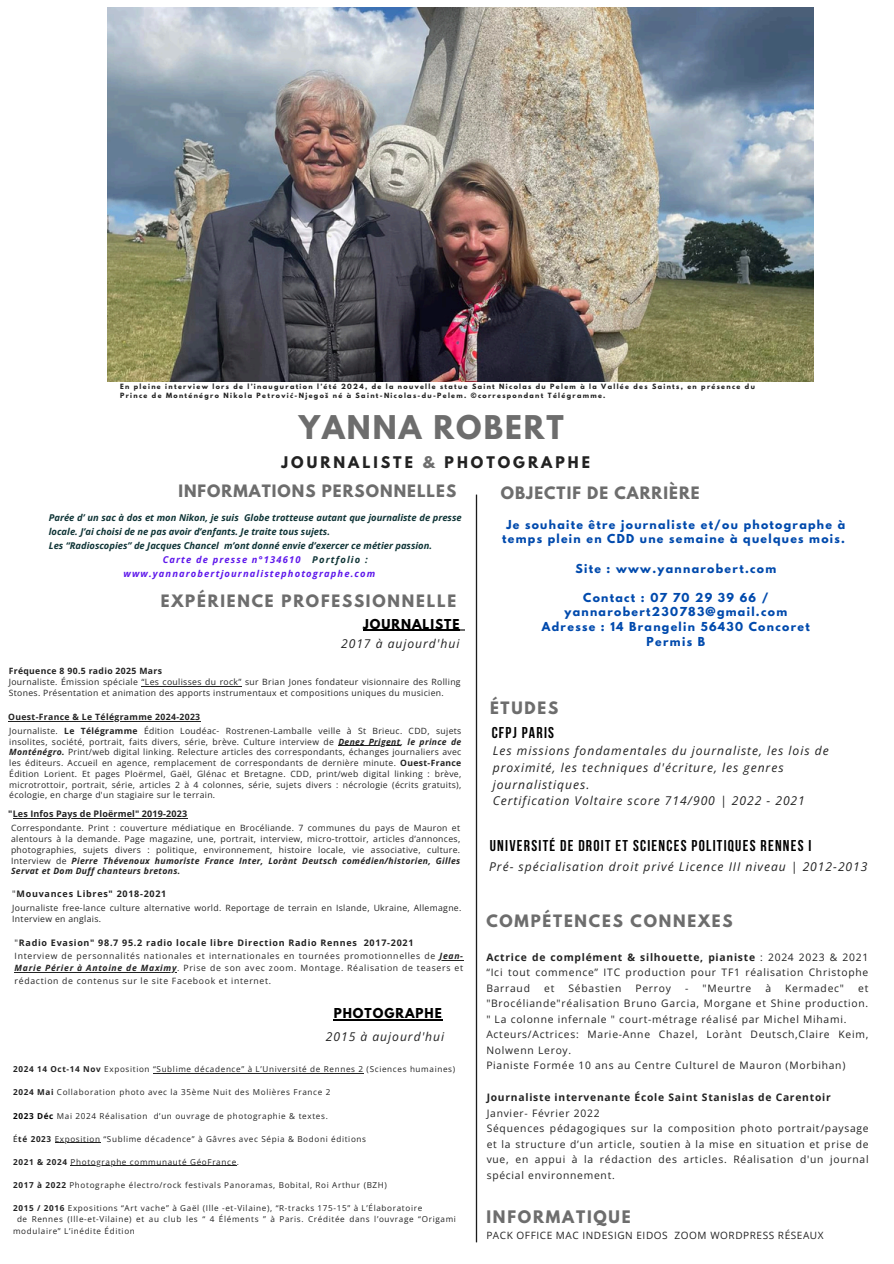
<style>
.page{position:relative;width:894px;height:1264px;background:#fff}
.page>*{position:absolute;margin:0;border:0;box-sizing:border-box;transform-origin:0 0}
.t1{font:700 28.95px "League Spartan";letter-spacing:.07em;color:#6d6d6d}
.t2{font:700 15.6px "Bebas Neue";letter-spacing:.08em;color:#000}
.t3{font:700 15.3px "League Spartan";letter-spacing:.12em;color:#6d6d6d}
.t4{font:700 15.15px "League Spartan";letter-spacing:.12em;color:#6d6d6d}
.t5{font:700 15.15px "League Spartan";letter-spacing:.07em;color:#6d6d6d}
.t6{font:700 14.25px "League Spartan";letter-spacing:.21em;color:#222}
.t7{font:italic 12.15px/17px "Open Sans";letter-spacing:.08em;color:#222}
.t8{font:700 12.15px "League Spartan";letter-spacing:.08em;color:#000}
.t9{font:700 10.95px/14.5px "League Spartan";letter-spacing:.12em;color:#004aad;text-align:center}
.t10{font:10.35px/15.5px "Open Sans";letter-spacing:.075em;color:#222;text-align:justify}
.t11{font:700 10.35px "Open Sans";letter-spacing:.075em;color:#222}
.t12{font:10.05px "Open Sans";letter-spacing:.055em;color:#222}
.t13{font:italic 700 9.45px/14.1px "Open Sans";color:#103537}
.t14{font:italic 700 9.45px "Open Sans";letter-spacing:.12em;color:#5e17eb}
.t15{font:italic 700 9.45px "Open Sans";letter-spacing:.12em;color:#103537}
.t16{font:700 9px "Open Sans";letter-spacing:.08em;color:#222}
.t17{font:700 9px "Open Sans";letter-spacing:.015em;color:#222}
.t18{font:8.7px/10.8px "Open Sans";letter-spacing:.04em;color:#222}
.t19{font:8.7px/12.3px "Open Sans";letter-spacing:.08em;color:#222}
.t20{font:700 8.7px "Open Sans";letter-spacing:.04em;color:#222}
.t21{font:italic 700 8.7px "Open Sans";color:#222}
.t22{font:8.55px/10.8px "Open Sans";letter-spacing:.04em;color:#222}
.t23{font:8.1px/11.6px "Open Sans";letter-spacing:.08em;color:#222}
.t24{font:700 6.45px/8.7px "League Spartan";letter-spacing:.21em;color:#222}
.s1{color:#6d6d6d}
.s2{font-weight:700}
.s3{font-weight:700;font-style:italic}
.s4{font-weight:400}
.s5{font-weight:700;color:#000}
.s6{color:#000}
</style>
<div class="page">
<img style="left:475px;top:494px;width:3px;height:749px">
<img style="left:108px;top:8px;width:705px;height:374px">
<hr style="left:333px;top:1019px;width:109px;height:1px;background:#000">
<hr style="left:363px;top:630px;width:97px;height:1px;background:#000">
<hr style="left:13px;top:818px;width:174px;height:1px;background:#222">
<hr style="left:15px;top:972px;width:162px;height:1px;background:#222">
<hr style="left:338px;top:745px;width:62px;height:1px;background:#222">
<hr style="left:153px;top:1073px;width:211px;height:1px;background:#222">
<hr style="left:55px;top:1142px;width:46px;height:1px;background:#222">
<hr style="left:71px;top:1165px;width:166px;height:1px;background:#222">
<hr style="left:141px;top:686px;width:101px;height:1px;background:#222">
<hr style="left:8px;top:721px;width:192px;height:1px;background:#222">
<p class="t24" style="left:120px;top:383px;width:636px">En pleine interview lors de l’inauguration l’été 2024, de la nouvelle statue Saint Nicolas du Pelem à la Vallée des Saints, en présence du<br>Prince de Monténégro Nikola Petrović-Njegoš né à Saint-Nicolas-du-Pelem. ©correspondant Télégramme.</p>
<p class="t1" style="left:299px;top:413px;width:266px">YANNA ROBERT</p>
<p class="t6" style="left:281px;top:455px;width:310px">JOURNALISTE <span class="s1">&amp;</span> PHOTOGRAPHE</p>
<h1 class="t5" style="left:178px;top:484px;width:279px">INFORMATIONS PERSONNELLES</h1>
<h2 class="t5" style="left:500px;top:485px;width:200px">OBJECTIF DE CARRIÈRE</h2>
<p class="t13" style="left:49px;top:510px;width:414px">Parée d’ un sac à dos et mon Nikon, je suis Globe trotteuse autant que journaliste de presse locale. J’ai choisi de ne pas avoir d’enfants. Je traite tous sujets.</p>
<p class="t13" style="left:49px;top:538px;width:384px">Les “Radioscopies” de Jacques Chancel m’ont donné envie d’exercer ce métier passion.</p>
<p class="t14" style="left:163px;top:553px;width:139px">Carte de presse n°134610</p>
<p class="t15" style="left:312px;top:553px;width:57px">Portfolio :</p>
<p class="t14" style="left:123px;top:567px;width:253px">www.yannarobertjournalistephotographe.com</p>
<h2 class="t4" style="left:161px;top:593px;width:297px">EXPÉRIENCE PROFESSIONNELLE</h2>
<h4 class="t8" style="left:363px;top:618px;width:98px">JOURNALISTE</h4>
<h2 class="t7" style="left:341px;top:635px;width:120px">2017 à aujourd'hui</h2>
<h6 class="t20" style="left:9px;top:665px;width:155px">Fréquence 8 90.5 radio 2025 Mars</h6>
<p class="t18" style="left:9px;top:676px;width:453px">Journaliste. Émission spéciale “Les coulisses du rock” sur Brian Jones fondateur visionnaire des Rolling<br>Stones. Présentation et animation des apports instrumentaux et compositions uniques du musicien.</p>
<p class="t20" style="left:8px;top:711px;width:193px">Ouest-France &amp; Le Télégramme 2024-2023</p>
<h2 class="t22" style="left:9px;top:725px;width:453px">Journaliste. <span class="s2">Le Télégramme</span> Édition Loudéac- Rostrenen-Lamballe veille à St Brieuc. CDD, sujets insolites, société, portrait, faits divers, série, brève. Culture interview de</h2>
<p class="t22" style="left:9px;top:736px;width:453px;text-align:justify;text-indent:329px"><span class="s3">Denez Prigent, le prince de Monténégro.</span> Print/web digital linking. Relecture articles des correspondants, échanges journaliers avec les éditeurs. Accueil en agence, remplacement de correspondants de dernière minute. <span class="s2">Ouest-France </span>Édition Lorient. Et pages Ploërmel, Gaël, Glénac et Bretagne. CDD, print/web digital linking : brève, microtrottoir, portrait, série, articles 2 à 4 colonnes, série, sujets divers : nécrologie (écrits gratuits), écologie, en charge d'un stagiaire sur le terrain.</p>
<p class="t17" style="left:8px;top:807px;width:180px">"Les Infos Pays de Ploërmel" 2019-2023</p>
<p class="t18" style="left:11px;top:822px;width:450px;text-align:justify">Correspondante. Print : couverture médiatique en Brocéliande. 7 communes du pays de Mauron et alentours à la demande. Page magazine, une, portrait, interview, micro-trottoir, articles d’annonces, photographies, sujets divers : politique, environnement, histoire locale, vie associative, culture.<br>Interview de <span class="s3">Pierre Thévenoux humoriste France Inter, Lorànt Deutsch comédien/historien, Gilles Servat et Dom Duff chanteurs bretons.</span></p>
<h5 class="t16" style="left:12px;top:887px;width:156px"><span class="s4">"</span>Mouvances Libres" 2018-2021</h5>
<p class="t18" style="left:12px;top:902px;width:450px;line-height:11.2px">Journaliste free-lance culture alternative world. Reportage de terrain en Islande, Ukraine, Allemagne.<br>Interview en anglais.</p>
<p class="t16" style="left:15px;top:935px;width:400px"><span class="s4">"</span>Radio Evasion" 98.7 95.2 radio locale libre Direction Radio Rennes 2017-2021</p>
<p class="t19" style="left:15px;top:949px;width:422px">Interview de personnalités nationales et internationales en tournées promotionnelles de</p>
<h2 class="t21" style="left:439px;top:949px;width:25px">Jean-</h2>
<h5 class="t19" style="left:15px;top:961px;width:450px"><span class="s3">Marie Périer à Antoine de Maximy</span>. Prise de son avec zoom. Montage. Réalisation de teasers et rédaction de contenus sur le site Facebook et internet.</h5>
<h4 class="t8" style="left:333px;top:1007px;width:110px">PHOTOGRAPHE</h4>
<h4 class="t7" style="left:326px;top:1027px;width:120px">2015 à aujourd'hui</h4>
<p class="t23" style="left:13px;top:1063px;width:443px"><span class="s2">2024 14 Oct-14 Nov</span> Exposition “Sublime décadence” à L’Université de Rennes 2 (Sciences humaines)</p>
<p class="t23" style="left:13px;top:1086px;width:318px"><span class="s2">2024 Mai</span> Collaboration photo avec la 35ème Nuit des Molières France 2</p>
<p class="t23" style="left:13px;top:1109px;width:316px"><span class="s5">2023 Déc</span> Mai 2024 Réalisation d’un ouvrage de photographie &amp; textes.</p>
<h3 class="t23" style="left:13px;top:1132px;width:354px"><span class="s6">É</span><span class="s2">té 2023</span> Exposition “Sublime décadence” à Gâvres avec Sépia &amp; Bodoni éditions</h3>
<h5 class="t23" style="left:13px;top:1155px;width:227px"><span class="s2">2021 &amp; 2024</span> Photographe communauté GéoFrance.</h5>
<p class="t23" style="left:13px;top:1178px;width:375px"><span class="s2">2017 à 2022</span> Photographe électro/rock festivals Panoramas, Bobital, Roi Arthur (BZH)</p>
<p class="t23" style="left:13px;top:1201px;width:410px"><span class="s2">2015 / 2016</span> Expositions “Art vache” à Gaël (Ille -et-Vilaine), “R-tracks 175-15” à L’Élaboratoire</p>
<p class="t23" style="left:13px;top:1213px;width:444px;text-indent:4px">de Rennes (Ille-et-Vilaine) et au club les “ 4 Éléments ” à Paris. Créditée dans l’ouvrage “Origami modulaire” L’inédite Édition</p>
<p class="t9" style="left:502px;top:518px;width:344px">Je souhaite être journaliste et/ou photographe à temps plein en CDD une semaine à quelques mois.</p>
<p class="t9" style="left:575px;top:562px;width:202px">Site : www.yannarobert.com</p>
<p class="t9" style="left:541px;top:591px;width:269px">Contact : 07 70 29 39 66 / yannarobert230783@gmail.com<br>Adresse : 14 Brangelin 56430 Concoret<br>Permis B</p>
<h2 class="t4" style="left:490px;top:700px;width:70px">ÉTUDES</h2>
<p class="t2" style="left:491px;top:726px;width:64px">CFPJ PARIS</p>
<p class="t7" style="left:492px;top:741px;width:337px">Les missions fondamentales du journaliste, les lois de proximité, les techniques d'écriture, les genres journalistiques.<br>Certification Voltaire score 714/900 | 2022 - 2021</p>
<p class="t2" style="left:489px;top:839px;width:323px">UNIVERSITÉ DE DROIT ET SCIENCES POLITIQUES RENNES I</p>
<h3 class="t7" style="left:489px;top:857px;width:380px">Pré- spécialisation droit privé Licence III niveau | 2012-2013</h3>
<p class="t4" style="left:486px;top:912px;width:248px">COMPÉTENCES CONNEXES</p>
<h2 class="t10" style="left:486px;top:949px;width:383px"><span class="s2">Actrice de complément &amp; silhouette, pianiste</span> : 2024 2023 &amp; 2021 “Ici tout commence” ITC production pour TF1 réalisation Christophe Barraud</h2>
<h2 class="t10" style="left:544px;top:979px;width:12px">et</h2>
<h2 class="t10" style="left:568px;top:979px;width:54px">Sébastien</h2>
<h2 class="t10" style="left:635px;top:979px;width:37px">Perroy</h2>
<h2 class="t10" style="left:685px;top:979px;width:68px">- "Meurtre</h2>
<h2 class="t10" style="left:765px;top:979px;width:7px">à</h2>
<h2 class="t10" style="left:785px;top:979px;width:60px">Kermadec"</h2>
<h2 class="t10" style="left:486px;top:979px;width:383px;text-indent:371px">et "Brocéliande"réalisation Bruno Garcia, Morgane et Shine production. " La colonne infernale " court-métrage réalisé par Michel Mihami.</h2>
<h5 class="t10" style="left:486px;top:1026px;width:383px">Acteurs/Actrices: Marie-Anne Chazel, Lorànt Deutsch,Claire Keim,<br>Nolwenn Leroy.</h5>
<p class="t10" style="left:486px;top:1057px;width:360px">Pianiste Formée 10 ans au Centre Culturel de Mauron (Morbihan)</p>
<p class="t11" style="left:486px;top:1090px;width:345px">Journaliste intervenante École Saint Stanislas de Carentoir</p>
<p class="t10" style="left:486px;top:1105px;width:114px">Janvier- Février 2022</p>
<p class="t10" style="left:486px;top:1120px;width:383px">Séquences pédagogiques sur la composition photo portrait/paysage et la structure d’un article, soutien à la mise en situation et prise de vue, en appui à la rédaction des articles. Réalisation d'un journal spécial environnement.</p>
<p class="t3" style="left:486px;top:1209px;width:146px">INFORMATIQUE</p>
<p class="t12" style="left:486px;top:1228px;width:339px">PACK OFFICE MAC INDESIGN EIDOS ZOOM WORDPRESS RÉSEAUX</p>
</div>
